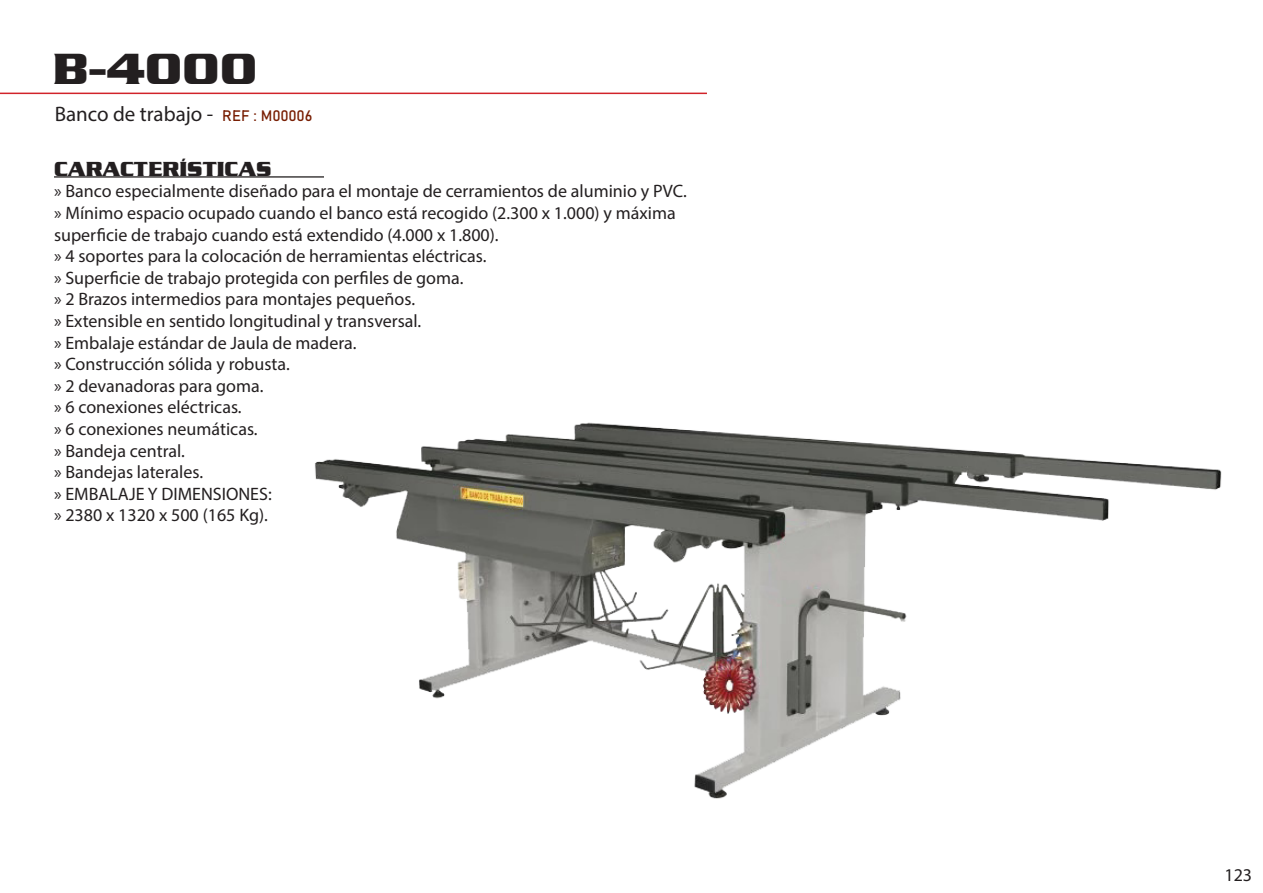
<style>
.page{position:relative;width:1263px;height:893px;background:#fff}
.page>*{position:absolute;margin:0;border:0;box-sizing:border-box;transform-origin:0 0}
.t1{font:700 45px "Serpentine";color:#231f20}
.t2{font:21px "Myriad Pro";color:#231f20}
.t3{font:700 21px "Serpentine";color:#231f20}
.t4{font:18px/21.6px "Myriad Pro";color:#231f20}
.s1{font-family:"Bahnschrift";font-size:15px;color:#781e03}
</style>
<div class="page">
<hr style="left:0;top:93px;width:707px;height:1px;background:#d1232a">
<hr style="left:54px;top:176px;width:270px;height:2px;background:#231f20">
<img style="left:315px;top:422px;width:907px;height:377px">
<p class="t1" style="left:52px;top:38px;width:207px">B-4000</p>
<p class="t2" style="left:55px;top:101px;width:259px">Banco de trabajo - <span class="s1">REF : M00006</span></p>
<p class="t3" style="left:54px;top:154px;width:219px">CARACTERÍSTICAS</p>
<p class="t4" style="left:54px;top:180px;width:634px">» Banco especialmente diseñado para el montaje de cerramientos de aluminio y PVC.</p>
<p class="t4" style="left:54px;top:202px;width:623px">» Mínimo espacio ocupado cuando el banco está recogido (2.300 x 1.000) y máxima superficie de trabajo cuando está extendido (4.000 x 1.800).</p>
<p class="t4" style="left:54px;top:245px;width:434px">» 4 soportes para la colocación de herramientas eléctricas.</p>
<p class="t4" style="left:54px;top:267px;width:411px">» Superficie de trabajo protegida con perfiles de goma.</p>
<p class="t4" style="left:54px;top:288px;width:363px">» 2 Brazos intermedios para montajes pequeños.</p>
<p class="t4" style="left:54px;top:310px;width:369px">» Extensible en sentido longitudinal y transversal.</p>
<p class="t4" style="left:54px;top:332px;width:304px">» Embalaje estándar de Jaula de madera.</p>
<p class="t4" style="left:54px;top:353px;width:237px">» Construcción sólida y robusta.</p>
<p class="t4" style="left:54px;top:375px;width:211px">» 2 devanadoras para goma.</p>
<p class="t4" style="left:54px;top:396px;width:189px">» 6 conexiones eléctricas.</p>
<p class="t4" style="left:54px;top:418px;width:205px">» 6 conexiones neumáticas.</p>
<p class="t4" style="left:54px;top:440px;width:132px">» Bandeja central.</p>
<p class="t4" style="left:54px;top:461px;width:151px">» Bandejas laterales.</p>
<p class="t4" style="left:54px;top:483px;width:219px">» EMBALAJE Y DIMENSIONES:</p>
<p class="t4" style="left:54px;top:504px;width:215px">» 2380 x 1320 x 500 (165 Kg).</p>
<p class="t4" style="left:1224px;top:864px;width:29px">123</p>
</div>
